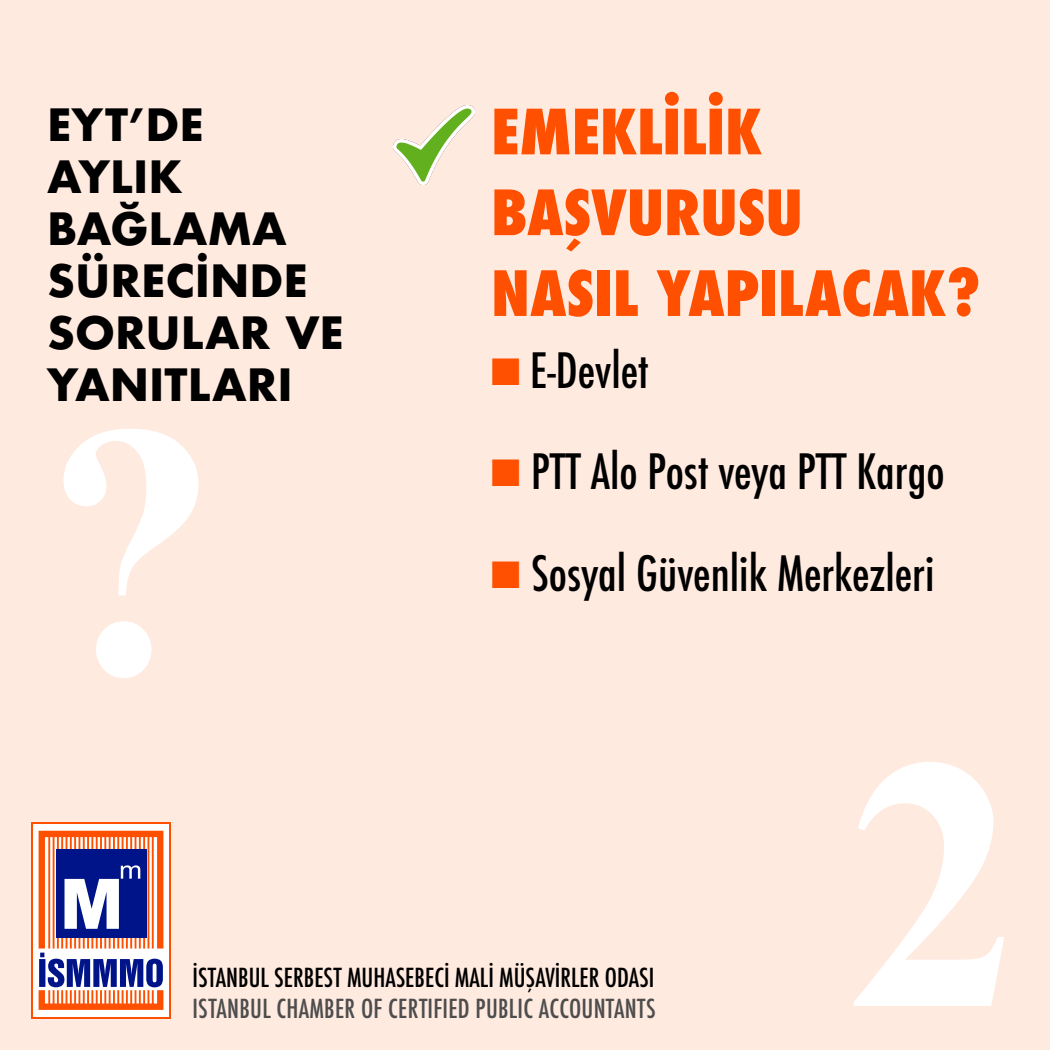
<style>
.page{position:relative;width:1050px;height:1050px;background:#ffeae0}
.page>*{position:absolute;margin:0;border:0;box-sizing:border-box;transform-origin:0 0}
.t1{font:700 361.29px "Times New Roman";color:#fff}
.t2{font:800 condensed 60.64px/80.8px "Futura";color:#fe5000}
.t3{font:500 condensed 47.34px "Futura";color:#000}
.t4{font:700 43.31px/51.9px "Futura";color:#000}
.t5{font:500 condensed 25.55px "Futura";color:#000}
.t6{font:500 condensed 25.55px "Futura";letter-spacing:.01em;color:#4d4d4d}
.s1{color:#fe5000}
</style>
<div class="page">
<div style="left:32px;top:822px;width:139px;height:196px;background:#fe5000"></div>
<div style="left:33px;top:824px;width:136px;height:193px;background:#fff"></div>
<svg style="left:39px;top:831px;width:124px;height:179px"></svg>
<img style="left:394px;top:105px;width:81px;height:80px">
<p class="t4" style="left:47px;top:99px;width:158px">EYT’DE<br>AYLIK</p>
<p class="t4" style="left:47px;top:202px;width:262px">BAĞLAMA<br>SÜRECİNDE</p>
<p class="t4" style="left:47px;top:306px;width:298px">SORULAR VE<br>YANITLARI</p>
<p class="t1" style="left:42px;top:303px;width:178px">?</p>
<p class="t2" style="left:491px;top:92px;width:491px">EMEKLILIK<br>BAŞVURUSU<br>NASIL YAPILACAK?</p>
<p class="t3" style="left:491px;top:340px;width:159px"><span class="s1">■</span> E-Devlet</p>
<p class="t3" style="left:491px;top:441px;width:455px"><span class="s1">■</span> PTT Alo Post veya PTT Kargo</p>
<p class="t3" style="left:491px;top:543px;width:445px"><span class="s1">■</span> Sosyal Güvenlik Merkezleri</p>
<p class="t5" style="left:192px;top:961px;width:463px">İSTANBUL SERBEST MUHASEBECİ MALİ MÜŞAVİRLER ODASI</p>
<p class="t6" style="left:192px;top:992px;width:465px">ISTANBUL CHAMBER OF CERTIFIED PUBLIC ACCOUNTANTS</p>
<p class="t1" style="left:845px;top:635px;width:178px">2</p>
</div>
